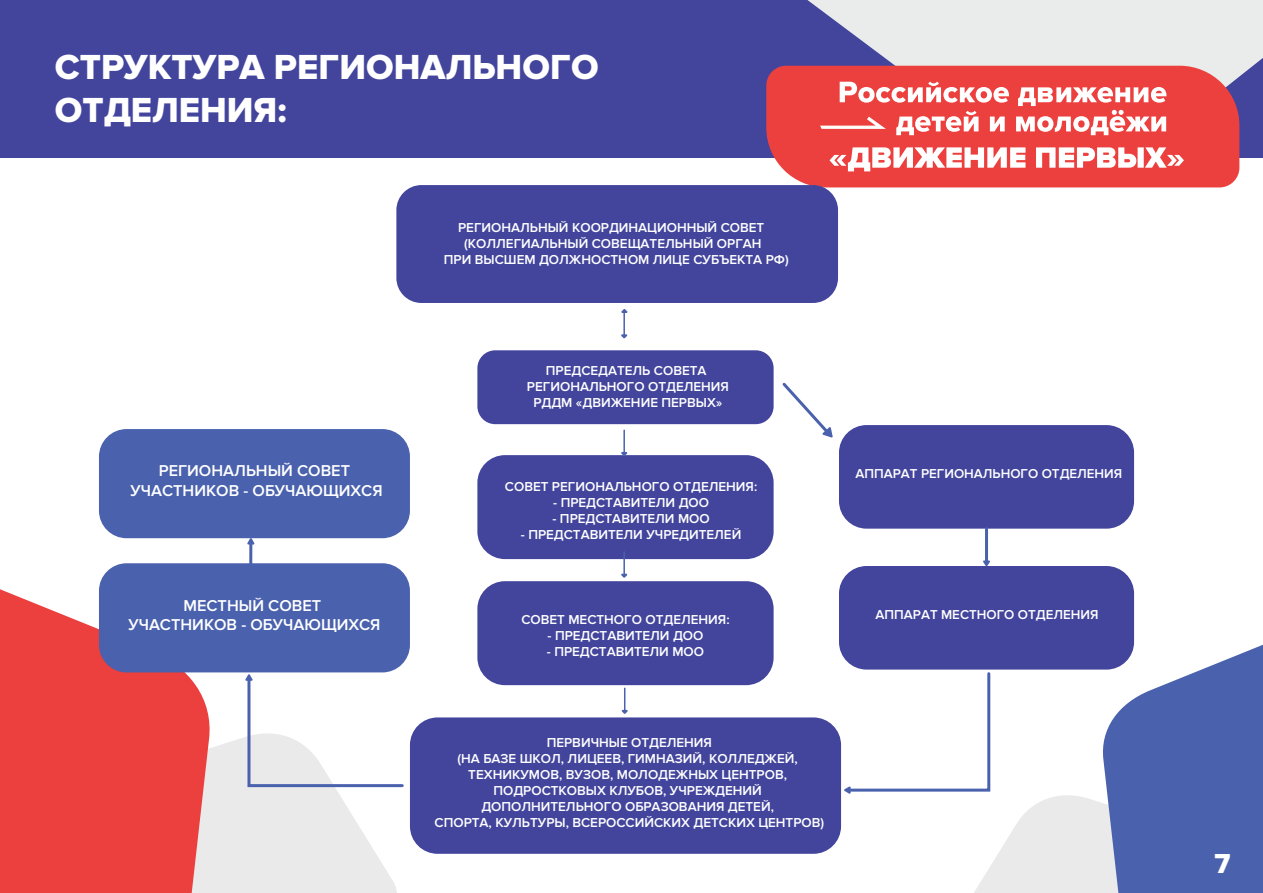
<style>
.page{position:relative;width:1263px;height:893px;background:#fff}
.page>*{position:absolute;margin:0;border:0;box-sizing:border-box;transform-origin:0 0}
.t1{font:36.15px/43.3px "Proxima Nova Extrabld";color:#fff}
.t2{font:800 28.5px "Proxima Nova";color:#fff}
.t3{font:600 16.35px/19.5px "Proxima Nova";color:#fff;text-align:center}
.t4{font:600 13.35px/16px "Proxima Nova";color:#fff;text-align:center}
</style>
<div class="page">
<svg style="left:213px;top:737px;width:184px;height:156px;fill:#e9eae9"></svg>
<svg style="left:0;top:578px;width:213px;height:315px;fill:#eb403e"></svg>
<div style="left:477px;top:455px;width:297px;height:104px;background:#43459d;border-radius:28px"></div>
<div style="left:477px;top:350px;width:297px;height:74px;background:#43459d;border-radius:18px"></div>
<div style="left:839px;top:425px;width:295px;height:104px;background:#43459d;border-radius:28px"></div>
<div style="left:839px;top:566px;width:295px;height:104px;background:#43459d;border-radius:28px"></div>
<div style="left:477px;top:581px;width:297px;height:104px;background:#43459d;border-radius:28px"></div>
<div style="left:410px;top:717px;width:431px;height:137px;background:#43459d;border-radius:28px"></div>
<div style="left:99px;top:429px;width:311px;height:109px;background:#4a61ad;border-radius:28px"></div>
<div style="left:99px;top:563px;width:311px;height:109px;background:#4a61ad;border-radius:28px"></div>
<hr style="left:623px;top:430px;width:2px;height:24px;background:#4a61ad">
<svg style="left:621px;top:452px;width:7px;height:4px"></svg>
<hr style="left:623px;top:552px;width:2px;height:24px;background:#4a61ad">
<svg style="left:621px;top:574px;width:7px;height:4px"></svg>
<hr style="left:623px;top:313px;width:2px;height:23px;background:#4a61ad">
<svg style="left:621px;top:334px;width:7px;height:4px"></svg>
<svg style="left:621px;top:309px;width:7px;height:4px"></svg>
<svg style="left:782px;top:382px;width:51px;height:56px"></svg>
<svg style="left:621px;top:688px;width:7px;height:26px"></svg>
<hr style="left:985px;top:529px;width:3px;height:34px;background:#4a61ad">
<svg style="left:983px;top:560px;width:7px;height:6px"></svg>
<svg style="left:844px;top:629px;width:419px;height:264px"></svg>
<svg style="left:245px;top:674px;width:159px;height:115px"></svg>
<hr style="left:249px;top:541px;width:3px;height:40px;background:#4a61ad">
<svg style="left:247px;top:538px;width:8px;height:7px"></svg>
<div style="left:0;top:1px;width:1263px;height:157px;background:#43459d"></div>
<svg style="left:783px;top:1px;width:480px;height:170px;fill:#e9ecea"></svg>
<div style="left:766px;top:66px;width:473px;height:121px;background:#eb403e"></div>
<svg style="left:840px;top:82px;width:169px;height:21px"></svg>
<svg style="left:896px;top:111px;width:82px;height:24px"></svg>
<svg style="left:990px;top:117px;width:15px;height:14px"></svg>
<svg style="left:820px;top:117px;width:66px;height:12px"></svg>
<svg style="left:1016px;top:87px;width:150px;height:48px"></svg>
<svg style="left:829px;top:147px;width:196px;height:24px"></svg>
<svg style="left:1036px;top:147px;width:148px;height:21px"></svg>
<div style="left:396px;top:185px;width:442px;height:118px;background:#43459d;border-radius:25px"></div>
<h1 class="t1" style="left:55px;top:46px;width:545px">СТРУКТУРА РЕГИОНАЛЬНОГО<br>ОТДЕЛЕНИЯ:</h1>
<p class="t4" style="left:458px;top:220px;width:308px">РЕГИОНАЛЬНЫЙ КООРДИНАЦИОННЫЙ СОВЕТ</p>
<p class="t4" style="left:464px;top:236px;width:299px">(КОЛЛЕГИАЛЬНЫЙ СОВЕЩАТЕЛЬНЫЙ ОРГАН</p>
<p class="t4" style="left:444px;top:252px;width:346px">ПРИ ВЫСШЕМ ДОЛЖНОСТНОМ ЛИЦЕ СУБЪЕКТА РФ)</p>
<p class="t3" style="left:130px;top:461px;width:254px">РЕГИОНАЛЬНЫЙ СОВЕТ<br>УЧАСТНИКОВ - ОБУЧАЮЩИХСЯ</p>
<p class="t3" style="left:128px;top:596px;width:254px">МЕСТНЫЙ СОВЕТ<br>УЧАСТНИКОВ - ОБУЧАЮЩИХСЯ</p>
<p class="t4" style="left:527px;top:363px;width:204px">ПРЕДСЕДАТЕЛЬ СОВЕТА<br>РЕГИОНАЛЬНОГО ОТДЕЛЕНИЯ<br>РДДМ «ДВИЖЕНИЕ ПЕРВЫХ»</p>
<p class="t4" style="left:505px;top:479px;width:254px">СОВЕТ РЕГИОНАЛЬНОГО ОТДЕЛЕНИЯ:</p>
<p class="t4" style="left:553px;top:495px;width:157px">- ПРЕДСТАВИТЕЛИ ДОО</p>
<p class="t4" style="left:552px;top:511px;width:159px">- ПРЕДСТАВИТЕЛИ МОО</p>
<p class="t4" style="left:521px;top:527px;width:222px">- ПРЕДСТАВИТЕЛИ УЧРЕДИТЕЛЕЙ</p>
<p class="t4" style="left:521px;top:612px;width:210px">СОВЕТ МЕСТНОГО ОТДЕЛЕНИЯ:</p>
<p class="t4" style="left:547px;top:628px;width:157px">- ПРЕДСТАВИТЕЛИ ДОО</p>
<p class="t4" style="left:547px;top:644px;width:159px">- ПРЕДСТАВИТЕЛИ МОО</p>
<p class="t4" style="left:855px;top:466px;width:268px">АППАРАТ РЕГИОНАЛЬНОГО ОТДЕЛЕНИЯ</p>
<p class="t4" style="left:875px;top:607px;width:224px">АППАРАТ МЕСТНОГО ОТДЕЛЕНИЯ</p>
<p class="t4" style="left:435px;top:734px;width:391px">ПЕРВИЧНЫЕ ОТДЕЛЕНИЯ<br>(НА БАЗЕ ШКОЛ, ЛИЦЕЕВ, ГИМНАЗИЙ, КОЛЛЕДЖЕЙ, ТЕХНИКУМОВ, ВУЗОВ, МОЛОДЕЖНЫХ ЦЕНТРОВ, ПОДРОСТКОВЫХ КЛУБОВ, УЧРЕЖДЕНИЙ ДОПОЛНИТЕЛЬНОГО ОБРАЗОВАНИЯ ДЕТЕЙ,<br>СПОРТА, КУЛЬТУРЫ, ВСЕРОССИЙСКИХ ДЕТСКИХ ЦЕНТРОВ)</p>
<h2 class="t2" style="left:1214px;top:847px;width:17px">7</h2>
</div>
